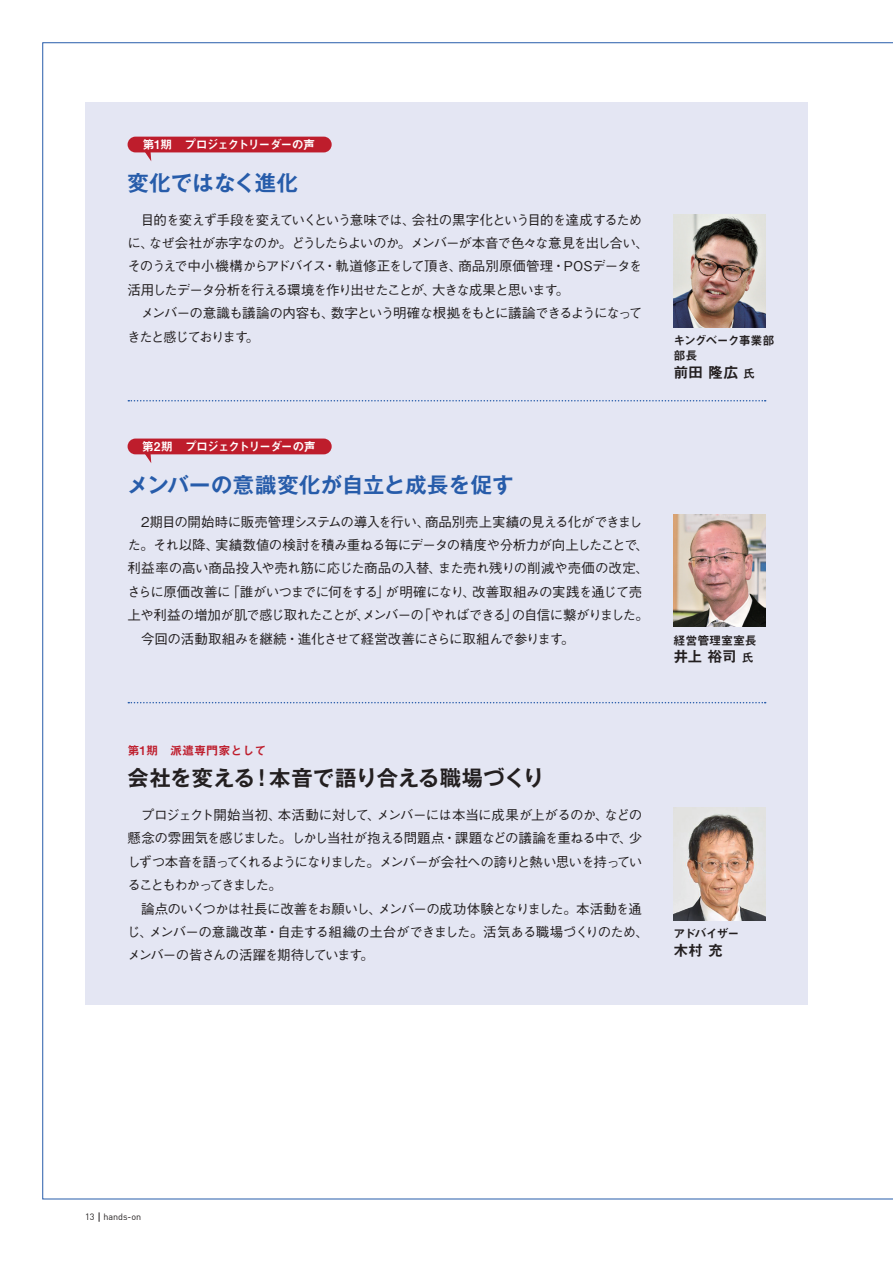
<style>
.page{position:relative;width:893px;height:1263px;background:#fff}
.page>*{position:absolute;margin:0;border:0;box-sizing:border-box;transform-origin:0 0}
.t1{font:700 21.3px "Gothic MB101 Pr 6 N De";letter-spacing:.015em;color:#275caa}
.t2{font:700 21.3px "Gothic MB101 Pr 6 N De";letter-spacing:.005em;color:#231f20}
.t3{font:15px "Midashi Go Pr 6 N MB31";letter-spacing:-.02em;color:#231f20}
.t4{font:500 13.5px/23.4px "Gothic BBB Pr 6 N";letter-spacing:-.06em;color:#231f20}
.t5{font:500 13.5px "Gothic BBB Pr 6 N";letter-spacing:-.035em;color:#231f20}
.t6{font:500 13.5px/23.4px "Gothic BBB Pr 6 N";letter-spacing:-.085em;color:#231f20}
.t7{font:500 13.5px "Gothic BBB Pr 6 N";letter-spacing:-.015em;color:#231f20}
.t8{font:12px "Midashi Go Pr 6 N MB31";letter-spacing:-.085em;color:#fff}
.t9{font:12px/14.9px "Midashi Go Pr 6 N MB31";letter-spacing:-.065em;color:#231f20}
.t10{font:12px "Midashi Go Pr 6 N MB31";color:#be1d2c}
.t11{font:12px "Midashi Go Pr 6 N MB31";letter-spacing:-.01em;color:#231f20}
.t12{font:9px "DIN";color:#231f20}
.s1{font-size:12px}
</style>
<div class="page">
<div style="left:85px;top:102px;width:723px;height:902px;background:#e4e6f3"></div>
<svg style="left:128px;top:400px;width:638px;height:1px"></svg>
<svg style="left:128px;top:702px;width:638px;height:1px"></svg>
<img style="left:674px;top:215px;width:91px;height:113px">
<div style="left:128px;top:137px;width:204px;height:15px;background:#be1d2c;border-radius:8px"></div>
<svg style="left:145px;top:152px;width:6px;height:9px"></svg>
<img style="left:674px;top:514px;width:91px;height:113px">
<div style="left:128px;top:439px;width:204px;height:15px;background:#be1d2c;border-radius:8px"></div>
<svg style="left:145px;top:454px;width:6px;height:9px"></svg>
<img style="left:674px;top:808px;width:91px;height:112px">
<p class="t8" style="left:142px;top:135px;width:174px">第1期　プロジェクトリーダーの声</p>
<h1 class="t1" style="left:128px;top:165px;width:172px">変化ではなく進化</h1>
<p class="t4" style="left:127px;top:207px;width:523px;text-indent:13px">目的を変えず手段を変えていくという意味では、会社の黒字化という目的を達成するために、なぜ会社が赤字なのか。どうしたらよいのか。メンバーが本音で色々な意見を出し合い、そのうえで中小機構からアドバイス・軌道修正をして頂き、商品別原価管理・POSデータを活用したデータ分析を行える環境を作り出せたことが、大きな成果と思います。</p>
<p class="t6" style="left:127px;top:301px;width:516px;text-indent:14px">メンバーの意識も議論の内容も、数字という明確な根拠をもとに議論できるようになってきたと感じております。</p>
<p class="t8" style="left:142px;top:437px;width:175px">第2期　プロジェクトリーダーの声</p>
<h1 class="t1" style="left:128px;top:467px;width:387px">メンバーの意識変化が自立と成長を促す</h1>
<p class="t5" style="left:141px;top:511px;width:503px">2期目の開始時に販売管理システムの導入を行い、商品別売上実績の見える化ができまし</p>
<p class="t4" style="left:127px;top:532px;width:523px">た。それ以降、実績数値の検討を積み重ねる毎にデータの精度や分析力が向上したことで、</p>
<p class="t7" style="left:127px;top:557px;width:523px">利益率の高い商品投入や売れ筋に応じた商品の入替、また売れ残りの削減や売価の改定、</p>
<p class="t4" style="left:127px;top:579px;width:516px">さらに原価改善に「誰がいつまでに何をする」が明確になり、改善取組みの実践を通じて売</p>
<p class="t4" style="left:127px;top:602px;width:523px">上や利益の増加が肌で感じ取れたことが、メンバーの「やればできる」の自信に繋がりました。</p>
<p class="t5" style="left:141px;top:628px;width:435px">今回の活動取組みを継続・進化させて経営改善にさらに取組んで参ります。</p>
<p class="t9" style="left:674px;top:333px;width:102px">キングベーク事業部部長</p>
<p class="t3" style="left:674px;top:360px;width:83px">前田 隆広 <span class="s1">氏</span></p>
<p class="t11" style="left:674px;top:630px;width:85px">経営管理室室長</p>
<p class="t3" style="left:674px;top:644px;width:82px">井上 裕司 <span class="s1">氏</span></p>
<p class="t10" style="left:128px;top:741px;width:140px">第1期　派遣専門家として</p>
<h1 class="t2" style="left:128px;top:761px;width:418px">会社を変える！本音で語り合える職場づくり</h1>
<p class="t4" style="left:127px;top:802px;width:516px;text-align:justify;text-indent:14px">プロジェクト開始当初、本活動に対して、メンバーには本当に成果が上がるのか、などの懸念の雰囲気を感じました。しかし当社が抱える問題点・課題などの議論を重ねる中で、少しずつ本音を語ってくれるようになりました。メンバーが会社への誇りと熱い思いを持っていることもわかってきました。</p>
<p class="t4" style="left:127px;top:896px;width:523px;text-indent:14px">論点のいくつかは社長に改善をお願いし、メンバーの成功体験となりました。本活動を通じ、メンバーの意識改革・自走する組織の土台ができました。活気ある職場づくりのため、メンバーの皆さんの活躍を期待しています。</p>
<p class="t9" style="left:674px;top:926px;width:68px">アドバイザー</p>
<p class="t3" style="left:674px;top:938px;width:51px">木村 充</p>
<p class="t12" style="left:85px;top:1211px;width:58px">13 hands-on</p>
</div>
